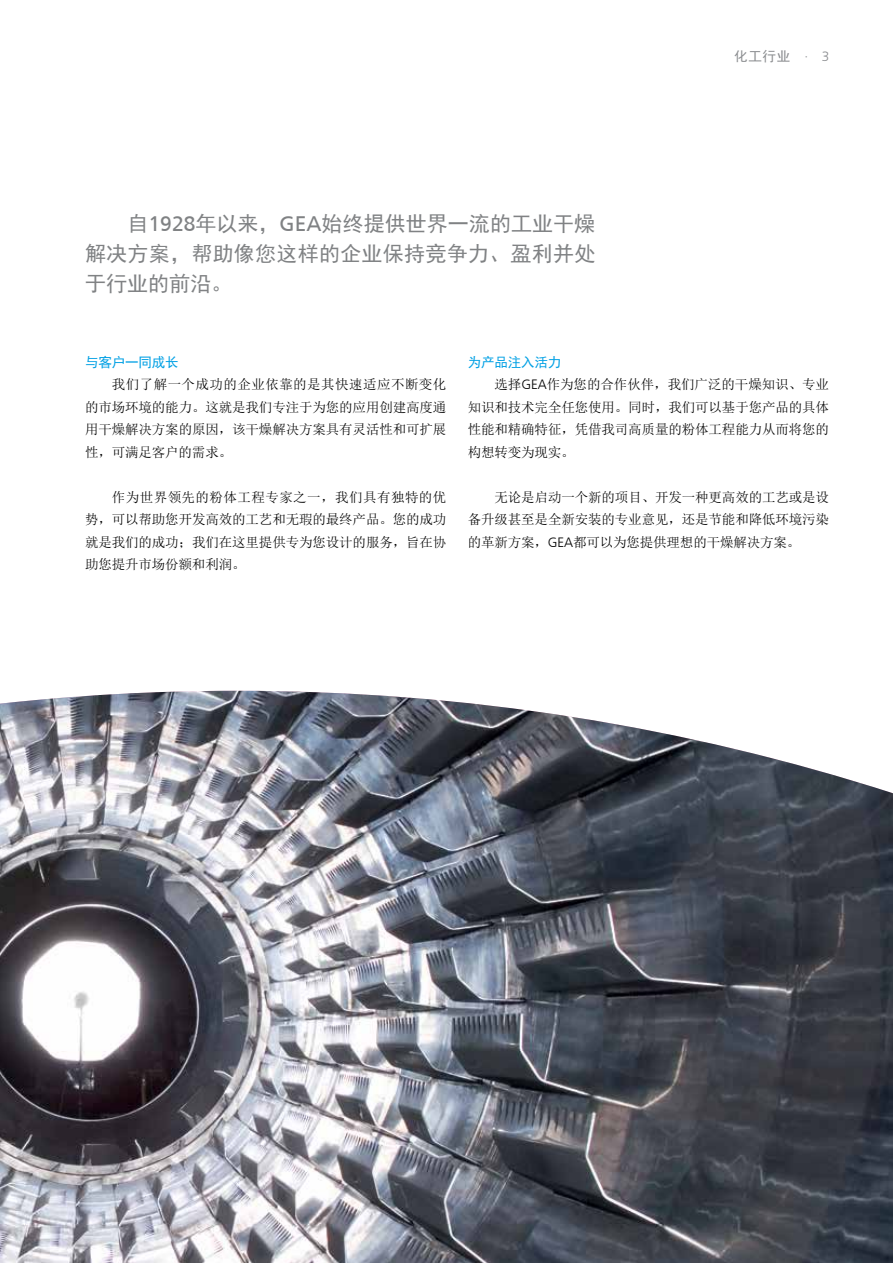
<style>
.page{position:relative;width:893px;height:1263px;background:#fff}
.page>*{position:absolute;margin:0;border:0;box-sizing:border-box;transform-origin:0 0}
.t1{font:21px/30px "Sim Hei";letter-spacing:.01em;color:#808284;text-align:justify}
.t2{font:13.5px/22.5px "N Sim Sun";letter-spacing:-.01em;color:#000;text-align:justify}
.t3{font:13.5px "Sim Hei";letter-spacing:-.01em;color:#00a0e4}
.t4{font:13.5px "Sim Hei";color:#898b8e}
.s1{font-family:"Frutiger CE"}
.s2{font-family:"Frutiger LT Pro";font-weight:300}
.s3{font-family:"Frutiger CE";font-weight:300}
</style>
<div class="page">
<img style="left:0;top:691px;width:893px;height:572px">
<h1 class="t1" style="left:85px;top:208px;width:512px;text-indent:43px">自<span class="s1">1928</span>年以来，<span class="s1">GEA</span>始终提供世界一流的工业干燥解决方案，帮助像您这样的企业保持竞争力、盈利并处于行业的前沿。</h1>
<p class="t4" style="left:734px;top:50px;width:96px">化工行业 <span class="s2">· 3</span></p>
<p class="t3" style="left:85px;top:355px;width:95px">与客户一同成长</p>
<p class="t2" style="left:85px;top:373px;width:363px;text-indent:27px">我们了解一个成功的企业依靠的是其快速适应不断变化的市场环境的能力。这就是我们专注于为您的应用创建高度通用干燥解决方案的原因，该干燥解决方案具有灵活性和可扩展性，可满足客户的需求。</p>
<p class="t2" style="left:85px;top:485px;width:363px;text-indent:27px">作为世界领先的粉体工程专家之一，我们具有独特的优势，可以帮助您开发高效的工艺和无瑕的最终产品。您的成功就是我们的成功；我们在这里提供专为您设计的服务，旨在协助您提升市场份额和利润。</p>
<p class="t3" style="left:468px;top:355px;width:95px">为产品注入活力</p>
<p class="t2" style="left:468px;top:373px;width:363px;text-indent:27px">选择<span class="s3">GEA</span>作为您的合作伙伴，我们广泛的干燥知识、专业知识和技术完全任您使用。同时，我们可以基于您产品的具体性能和精确特征，凭借我司高质量的粉体工程能力从而将您的构想转变为现实。</p>
<p class="t2" style="left:468px;top:485px;width:363px;text-indent:27px">无论是启动一个新的项目、开发一种更高效的工艺或是设备升级甚至是全新安装的专业意见，还是节能和降低环境污染的革新方案，<span class="s3">GEA</span>都可以为您提供理想的干燥解决方案。</p>
</div>
